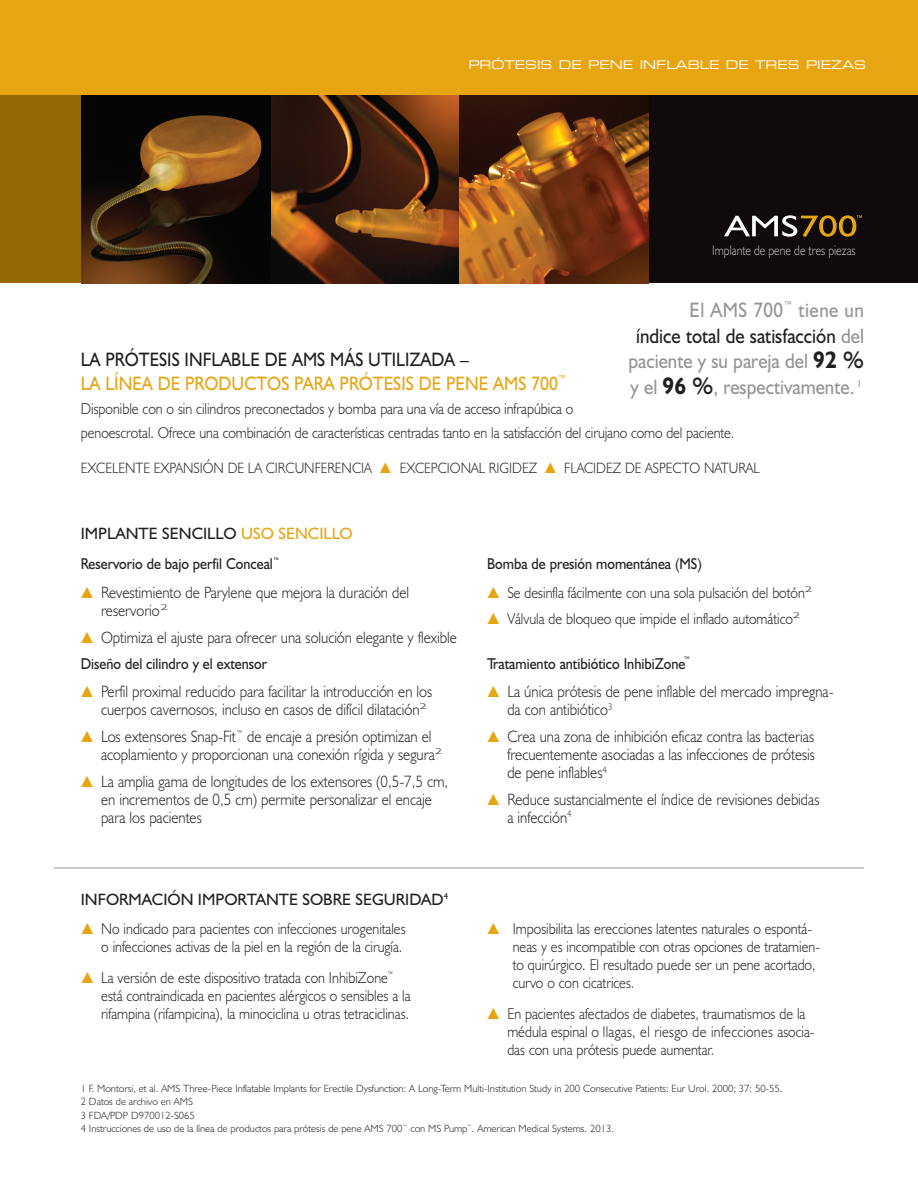
<style>
.page{position:relative;width:918px;height:1188px;background:#fff}
.page>*{position:absolute;margin:0;border:0;box-sizing:border-box;transform-origin:0 0}
.t1{font:21px/25.5px "Humanist 521 BT";color:#939598;text-align:right;scale:.9 1}
.t2{font:19.5px/24px "Humanist 521 BT";color:#e7a512;scale:.9 1}
.t3{font:300 16.5px/18px "Humanist 521 BT";color:#231f20;scale:.9 1}
.t4{font:16.5px "Humanist 521 BT";color:#231f20}
.t5{font:300 15.75px/18px "Humanist 521 BT";color:#231f20;scale:.9 1}
.t6{font:15.75px "Humanist 521 BT";color:#231f20;scale:.9 1}
.t7{font:300 15px "Humanist 521 BT";color:#231f20;scale:.9 1}
.t8{font:300 13.95px "Humanist 521 BT";color:#bcbdc0;scale:.85 1}
.t9{font:12px "Eurostile Extended Two";color:#fff}
.t10{font:300 10.5px/13.5px "Humanist 521 BT";color:#231f20}
.s1{color:#231f20}
.s2{font-weight:700;font-size:24px;color:#231f20}
.s3{font-size:24px;color:#231f20}
.s4{color:#e7a512}
</style>
<div class="page">
<div style="left:600px;top:94px;width:318px;height:190px;background:#110a0c"></div>
<div style="left:0;top:94px;width:81px;height:190px;background:#936a01"></div>
<svg style="left:724px;top:215px;width:138px;height:22px"></svg>
<hr style="left:54px;top:868px;width:810px;height:1px;background:#939598">
<img style="left:270px;top:94px;width:189px;height:190px">
<img style="left:81px;top:94px;width:189px;height:190px">
<img style="left:459px;top:94px;width:189px;height:190px">
<div style="left:0;top:0;width:918px;height:94px;background:#e7a512"></div>
<p class="t9" style="left:468px;top:57px;width:399px">PRÓTESIS DE PENE INFLABLE DE TRES PIEZAS</p>
<p class="t8" style="left:712px;top:242px;width:170px">Implante de pene de tres piezas</p>
<h1 class="t1" style="left:628px;top:297px;width:263px">El AMS 700<sup>™</sup> tiene un<br><span class="s1">índice total de satisfacción</span> del paciente y su pareja del <span class="s2">92</span> <span class="s3">% </span>y el <span class="s2">96</span> <span class="s3">%</span>, respectivamente.<sup>1</sup></h1>
<p class="t2" style="left:81px;top:347px;width:541px"><span class="s1">La prótesis inflable de AMS más utilizada –<br></span>La línea de productos para prótesis de pene AMS 700<sup>™</sup></p>
<p class="t5" style="left:81px;top:396px;width:728px;line-height:24px">Disponible con o sin cilindros preconectados y bomba para una vía de acceso infrapúbica o<br>penoescrotal. Ofrece una combinación de características centradas tanto en la satisfacción del cirujano como del paciente.</p>
<p class="t7" style="left:81px;top:458px;width:363px">excelente expansión de la circunferencia <span class="s4">▲</span> EXCEPCI</p>
<p class="t7" style="left:450px;top:458px;width:22px">ONAL</p>
<p class="t7" style="left:489px;top:458px;width:303px">rigid ez <span class="s4">▲</span> flacid ez d e aspecto natural</p>
<p class="t4" style="left:81px;top:523px;width:274px">Im plante sencillo <span class="s4">Uso sencillo</span></p>
<p class="t6" style="left:81px;top:554px;width:223px">Reservorio de bajo perfil Conceal<sup>™</sup></p>
<p class="t3" style="left:101px;top:583px;width:344px;text-indent:-20px"><span class="s4">▲</span> Revestimiento de Parylene que mejora la duración del reservorio<sup>2</sup></p>
<p class="t3" style="left:81px;top:628px;width:419px"><span class="s4">▲</span> Optimiza el ajuste para ofrecer una solución elegante y flexible</p>
<p class="t6" style="left:81px;top:654px;width:209px">Diseño del cilindro y el extensor</p>
<p class="t3" style="left:101px;top:682px;width:370px;text-indent:-20px"><span class="s4">▲</span> Perfil proximal reducido para facilitar la introducción en los cuerpos cavernosos, incluso en casos de difícil dilatación<sup>2</sup></p>
<p class="t3" style="left:101px;top:727px;width:381px;text-indent:-20px"><span class="s4">▲</span> Los extensores Snap-Fit<sup>™</sup> de encaje a presión optimizan el acoplamiento y proporcionan una conexión rígida y segura<sup>2</sup></p>
<p class="t3" style="left:101px;top:772px;width:387px;text-indent:-20px"><span class="s4">▲</span> La amplia gama de longitudes de los extensores (0,5-7,5 cm, en incrementos de 0,5 cm) permite personalizar el encaje para los pacientes</p>
<p class="t4" style="left:81px;top:889px;width:11px">INFOR</p>
<p class="t4" style="left:129px;top:889px;width:35px">MACIÓN</p>
<p class="t4" style="left:198px;top:889px;width:29px">IMPORT</p>
<p class="t4" style="left:256px;top:889px;width:66px">ANTE SOBR</p>
<p class="t4" style="left:342px;top:889px;width:52px">E SEGURID</p>
<p class="t4" style="left:421px;top:889px;width:28px">AD<sup>4</sup></p>
<p class="t5" style="left:81px;top:919px;width:362px;text-align:right"><span class="s4">▲</span> N o indicado para pacientes con infecciones urogenitales o infecciones activas de la piel en la región de la cirugía.</p>
<p class="t5" style="left:101px;top:968px;width:345px;text-indent:-20px"><span class="s4">▲</span> La versión de este dispositivo tratada con I nhibiZone<sup>™ </sup>está contraindicada en pacientes alérgicos o sensibles a la rifampina (rifampicina), la minociclina u otras tetraciclinas.</p>
<p class="t6" style="left:487px;top:554px;width:240px">Bomba de presión momentánea (MS)</p>
<p class="t5" style="left:487px;top:583px;width:363px"><span class="s4">▲</span> Se desinfla fácilmente con una sola pulsación del botón<sup>2</sup></p>
<p class="t5" style="left:487px;top:610px;width:350px"><span class="s4">▲</span> Válvula de bloqueo que impide el inflado automático<sup>2</sup></p>
<p class="t6" style="left:487px;top:654px;width:227px">Tratamiento antibiótico InhibiZone<sup>™</sup></p>
<p class="t3" style="left:507px;top:682px;width:364px;text-indent:-20px"><span class="s4">▲</span> La única prótesis de pene inflable del mercado impregna&shy;da con antibiótico<sup>3</sup></p>
<p class="t3" style="left:507px;top:727px;width:343px;text-align:justify;text-indent:-20px"><span class="s4">▲</span> Crea una zona de inhibición eficaz contra las bacterias frecuentemente asociadas a las infecciones de prótesis de pene inflables<sup>4</sup></p>
<p class="t3" style="left:507px;top:790px;width:348px;text-indent:-20px"><span class="s4">▲</span> Reduce sustancialmente el índice de revisiones debidas a infección<sup>4</sup></p>
<p class="t5" style="left:513px;top:919px;width:343px;text-indent:-26px"><span class="s4">▲</span> I mposibilita las erecciones latentes naturales o espontá&shy;neas y es incompatible con otras opciones de tratamien&shy;to quirúrgico. El resultado puede ser un pene acortado, curvo o con cicatrices.</p>
<p class="t5" style="left:507px;top:1004px;width:343px;text-indent:-20px"><span class="s4">▲</span> En pacientes afectados de diabetes, traumatismos de la médula espinal o llagas, el riesgo de infecciones asocia&shy;das con una prótesis puede aumentar.</p>
<p class="t10" style="left:81px;top:1081px;width:703px">1 F. Montorsi, et al. AMS Three-Piece I nflatable I mplants for Erectile Dysfunction: A Long-Term Multi-I nstitution Study in 200 Consecutive Patients: Eur Urol. 2000; 37: 50-55.<br>2 Datos de archivo en AMS<br>3 FDA/PDP D970012-S065<br>4 I nstrucciones de uso de la línea de productos para prótesis de pene AMS 700<sup>™</sup> con MS Pump<sup>™</sup>. American Medical Systems. 2013.</p>
</div>
